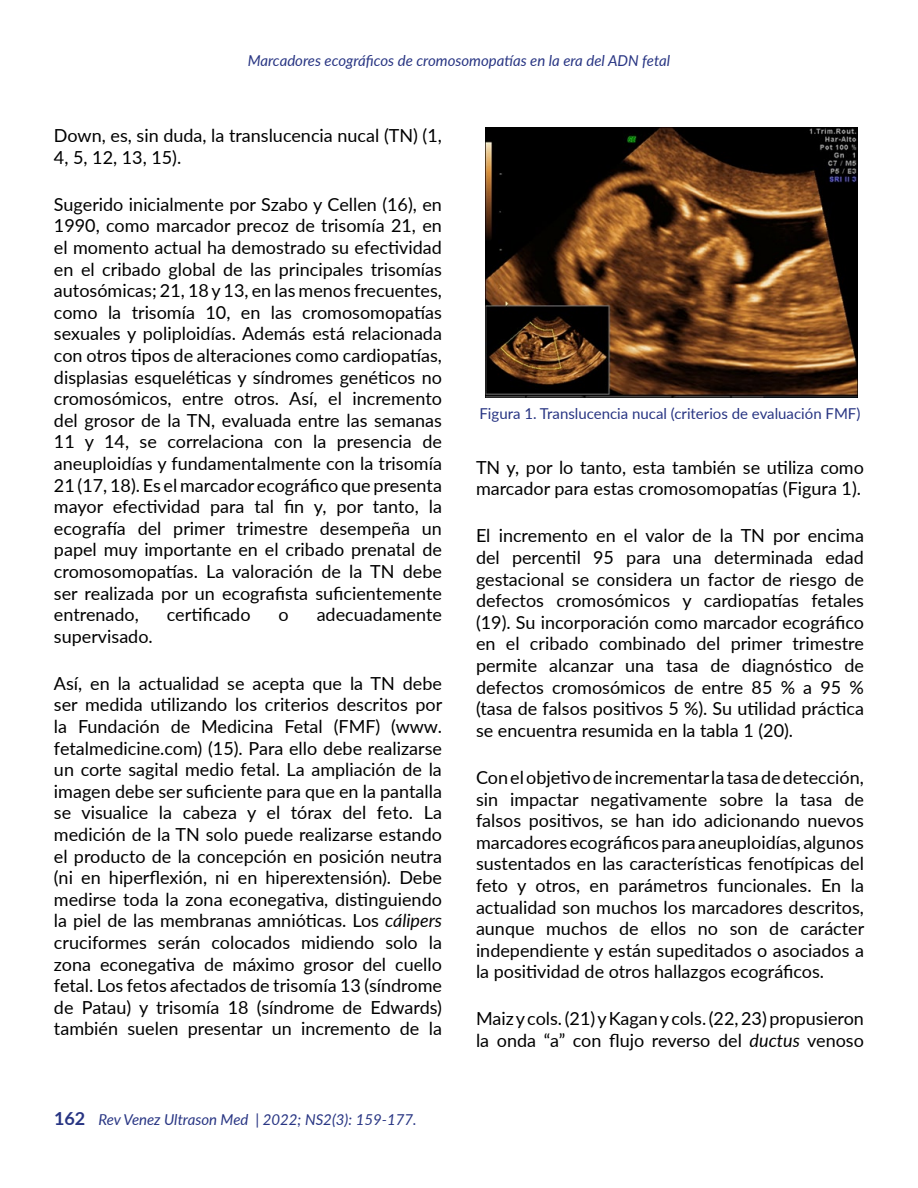
<style>
.page{position:relative;width:918px;height:1188px;background:#fff}
.page>*{position:absolute;margin:0;border:0;box-sizing:border-box;transform-origin:0 0}
.t1{font:18px/21.6px "Lato";color:#000;text-align:justify}
.t2{font:italic 15px "Lato";color:#283583}
.t3{font:15px "Lato";color:#283583}
.s1{font-style:italic}
.s2{font-weight:700;font-style:normal;font-size:18px}
</style>
<div class="page">
<img style="left:485px;top:128px;width:372px;height:270px">
<p class="t2" style="left:248px;top:50px;width:424px">Marcadores ecográficos de cromosomopatías en la era del ADN fetal</p>
<p class="t1" style="left:54px;top:124px;width:389px">Down, es, sin duda, la translucencia nucal (TN) (1,<br>4, 5, 12, 13, 15).</p>
<p class="t1" style="left:54px;top:193px;width:389px">Sugerido inicialmente por Szabo y Cellen (16), en 1990, como marcador precoz de trisomía 21, en el momento actual ha demostrado su efectividad en el cribado global de las principales trisomías autosómicas; 21, 18 y 13, en las menos frecuentes, como la trisomía 10, en las cromosomopatías sexuales y poliploidías. Además está relacionada con otros tipos de alteraciones como cardiopatías, displasias esqueléticas y síndromes genéticos no cromosómicos, entre otros. Así, el incremento del grosor de la TN, evaluada entre las semanas 11 y 14, se correlaciona con la presencia de aneuploidías y fundamentalmente con la trisomía 21 (17, 18). Es el marcador ecográfico que presenta mayor efectividad para tal fin y, por tanto, la ecografía del primer trimestre desempeña un papel muy importante en el cribado prenatal de cromosomopatías. La valoración de la TN debe ser realizada por un ecografista suficientemente entrenado,</p>
<p class="t1" style="left:167px;top:603px;width:85px">certificado</p>
<p class="t1" style="left:279px;top:603px;width:12px">o</p>
<p class="t1" style="left:317px;top:603px;width:127px">adecuadamente</p>
<p class="t1" style="left:54px;top:625px;width:100px">supervisado.</p>
<p class="t1" style="left:54px;top:672px;width:390px">Así, en la actualidad se acepta que la TN debe ser medida utilizando los criterios descritos por la Fundación de Medicina Fetal (FMF) (www. fetalmedicine.com) (15). Para ello debe realizarse un corte sagital medio fetal. La ampliación de la imagen debe ser suficiente para que en la pantalla se visualice la cabeza y el tórax del feto. La medición de la TN solo puede realizarse estando el producto de la concepción en posición neutra (ni en hiperflexión, ni en hiperextensión). Debe medirse toda la zona econegativa, distinguiendo la piel de las membranas amnióticas. Los <span class="s1">cálipers </span>cruciformes serán colocados midiendo solo la zona econegativa de máximo grosor del cuello fetal. Los fetos afectados de trisomía 13 (síndrome de Patau) y trisomía 18 (síndrome de Edwards) también suelen presentar un incremento de la</p>
<p class="t2" style="left:54px;top:1109px;width:364px"><span class="s2">162</span> Rev Venez Ultrason Med | 2022; NS2(3): 159-177.</p>
<p class="t3" style="left:480px;top:403px;width:382px">Figura 1. Translucencia nucal (criterios de evaluación FMF)</p>
<p class="t1" style="left:476px;top:456px;width:389px">TN y, por lo tanto, esta también se utiliza como marcador para estas cromosomopatías (Figura 1).</p>
<p class="t1" style="left:476px;top:524px;width:390px">El incremento en el valor de la TN por encima del percentil 95 para una determinada edad gestacional se considera un factor de riesgo de defectos cromosómicos y cardiopatías fetales (19). Su incorporación como marcador ecográfico en el cribado combinado del primer trimestre permite alcanzar una tasa de diagnóstico de defectos cromosómicos de entre 85 % a 95 % (tasa de falsos positivos 5 %). Su utilidad práctica se encuentra resumida en la tabla 1 (20).</p>
<p class="t1" style="left:476px;top:766px;width:390px">Con el objetivo de incrementar la tasa de detección, sin impactar negativamente sobre la tasa de falsos positivos, se han ido adicionando nuevos marcadores ecográficos para aneuploidías, algunos sustentados en las características fenotípicas del feto y otros, en parámetros funcionales. En la actualidad son muchos los marcadores descritos, aunque muchos de ellos no son de carácter independiente y están supeditados o asociados a la positividad de otros hallazgos ecográficos.</p>
<p class="t1" style="left:476px;top:1007px;width:389px">Maiz y cols. (21) y Kagan y cols. (22, 23) propusieron la onda “a” con flujo reverso del <span class="s1">ductus</span> venoso</p>
</div>
